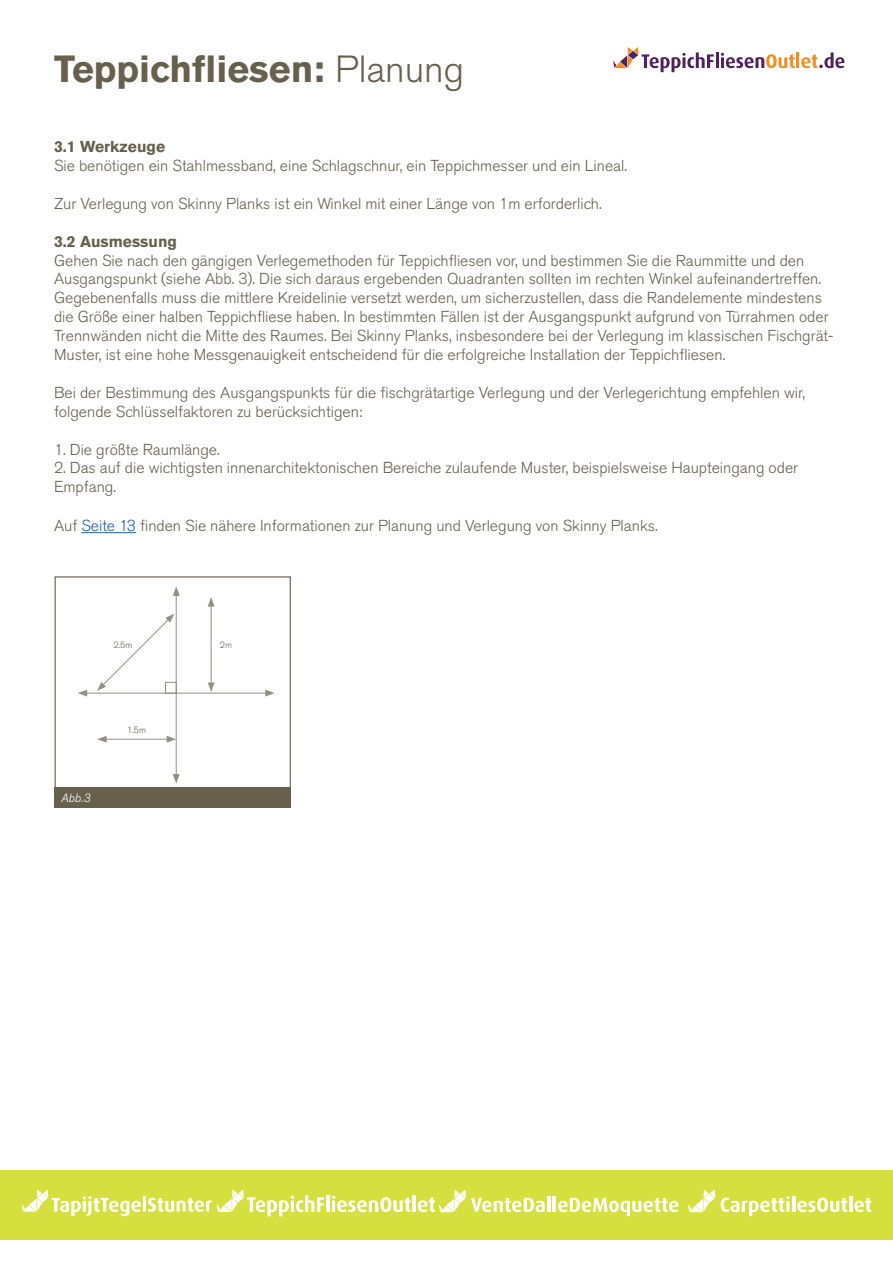
<style>
.page{position:relative;width:893px;height:1263px;background:#fff}
.page>*{position:absolute;margin:0;border:0;box-sizing:border-box;transform-origin:0 0}
.t1{font:700 37.5px "Akzidenz Grotesk Pro";color:#67604d}
.t2{font:300 15.75px/18.9px "Akzidenz Grotesk Pro";color:#67604d}
.t3{font:700 15.75px "Akzidenz Grotesk Pro";color:#67604d}
.t4{font:italic 300 12px "Akzidenz Grotesk Pro";color:#fff}
.t5{font:300 9px "Akzidenz Grotesk Pro";color:#67604d}
.s1{font-weight:300}
.s2{color:#215e9e}
</style>
<div class="page">
<hr style="left:81px;top:532px;width:55px;height:1px;background:#215e9e">
<div style="left:55px;top:576px;width:236px;height:217px;border:1px solid #67604d"></div>
<hr style="left:176px;top:593px;width:1px;height:183px;background:#949082">
<svg style="left:173px;top:586px;width:7px;height:10px"></svg>
<svg style="left:173px;top:774px;width:7px;height:9px"></svg>
<hr style="left:85px;top:693px;width:183px;height:1px;background:#949082">
<svg style="left:265px;top:690px;width:10px;height:7px"></svg>
<svg style="left:78px;top:690px;width:9px;height:7px"></svg>
<div style="left:165px;top:682px;width:12px;height:11px;border:1px solid #949082"></div>
<hr style="left:211px;top:604px;width:1px;height:81px;background:#949082">
<svg style="left:208px;top:597px;width:7px;height:10px"></svg>
<svg style="left:208px;top:682px;width:7px;height:10px"></svg>
<svg style="left:97px;top:614px;width:77px;height:77px"></svg>
<hr style="left:104px;top:739px;width:65px;height:1px;background:#949082">
<svg style="left:97px;top:736px;width:10px;height:7px"></svg>
<svg style="left:167px;top:736px;width:9px;height:7px"></svg>
<div style="left:55px;top:787px;width:236px;height:21px;background:#67604d"></div>
<div style="left:0;top:1170px;width:893px;height:70px;background:#d5df3e"></div>
<hr style="left:326px;top:1195px;width:3px;height:17px;background:#fff">
<svg style="left:332px;top:1196px;width:79px;height:16px"></svg>
<hr style="left:413px;top:1195px;width:3px;height:17px;background:#fff">
<hr style="left:143px;top:1196px;width:3px;height:15px;background:#fff">
<svg style="left:148px;top:1189px;width:176px;height:27px"></svg>
<svg style="left:22px;top:1189px;width:119px;height:27px"></svg>
<svg style="left:688px;top:1190px;width:27px;height:22px"></svg>
<svg style="left:721px;top:1196px;width:69px;height:20px"></svg>
<hr style="left:792px;top:1196px;width:3px;height:16px;background:#fff">
<svg style="left:797px;top:1198px;width:50px;height:14px"></svg>
<hr style="left:849px;top:1196px;width:3px;height:16px;background:#fff">
<svg style="left:854px;top:1198px;width:17px;height:14px"></svg>
<svg style="left:418px;top:1190px;width:127px;height:22px"></svg>
<hr style="left:547px;top:1196px;width:3px;height:16px;background:#fff">
<hr style="left:553px;top:1196px;width:3px;height:16px;background:#fff">
<svg style="left:558px;top:1198px;width:121px;height:18px"></svg>
<svg style="left:613px;top:47px;width:101px;height:25px"></svg>
<hr style="left:716px;top:52px;width:3px;height:16px;background:#4f2161">
<svg style="left:721px;top:53px;width:74px;height:15px"></svg>
<hr style="left:796px;top:52px;width:3px;height:16px;background:#f68e1e">
<svg style="left:801px;top:52px;width:43px;height:16px"></svg>
<h1 class="t1" style="left:54px;top:45px;width:412px">Teppichfliesen: <span class="s1">Planung</span></h1>
<p class="t3" style="left:54px;top:136px;width:113px">3.1 Werkzeuge</p>
<p class="t2" style="left:54px;top:156px;width:574px">Sie benötigen ein Stahlmessband, eine Schlagschnur, ein Teppichmesser und ein Lineal.</p>
<p class="t2" style="left:54px;top:194px;width:549px">Zur Verlegung von Skinny Planks ist ein Winkel mit einer Länge von 1m erforderlich.</p>
<p class="t3" style="left:54px;top:231px;width:125px">3.2 Ausmessung</p>
<p class="t2" style="left:54px;top:251px;width:781px">Gehen Sie nach den gängigen Verlegemethoden für Teppichfliesen vor, und bestimmen Sie die Raummitte und den Ausgangspunkt (siehe Abb. 3). Die sich daraus ergebenden Quadranten sollten im rechten Winkel aufeinandertreffen.<br>Gegebenenfalls muss die mittlere Kreidelinie versetzt werden, um sicherzustellen, dass die Randelemente mindestens die Größe einer halben Teppichfliese haben. In bestimmten Fällen ist der Ausgangspunkt aufgrund von Türrahmen oder Trennwänden nicht die Mitte des Raumes. Bei Skinny Planks, insbesondere bei der Verlegung im klassischen Fischgrät-Muster, ist eine hohe Messgenauigkeit entscheidend für die erfolgreiche Installation der Teppichfliesen.</p>
<p class="t2" style="left:54px;top:383px;width:753px">Bei der Bestimmung des Ausgangspunkts für die fischgrätartige Verlegung und der Verlegerichtung empfehlen wir, folgende Schlüsselfaktoren zu berücksichtigen:</p>
<p class="t2" style="left:54px;top:440px;width:167px">1. Die größte Raumlänge.</p>
<p class="t2" style="left:54px;top:458px;width:746px">2. Das auf die wichtigsten innenarchitektonischen Bereiche zulaufende Muster, beispielsweise Haupteingang oder<br>Empfang.</p>
<p class="t2" style="left:54px;top:516px;width:605px">Auf <span class="s2">Seite 13</span> finden Sie nähere Informationen zur Planung und Verlegung von Skinny Planks.</p>
<p class="t5" style="left:113px;top:639px;width:20px">2.5m</p>
<p class="t5" style="left:220px;top:639px;width:14px">2m</p>
<p class="t4" style="left:61px;top:790px;width:31px">Abb.3</p>
<p class="t5" style="left:127px;top:723px;width:20px">1.5m</p>
</div>
